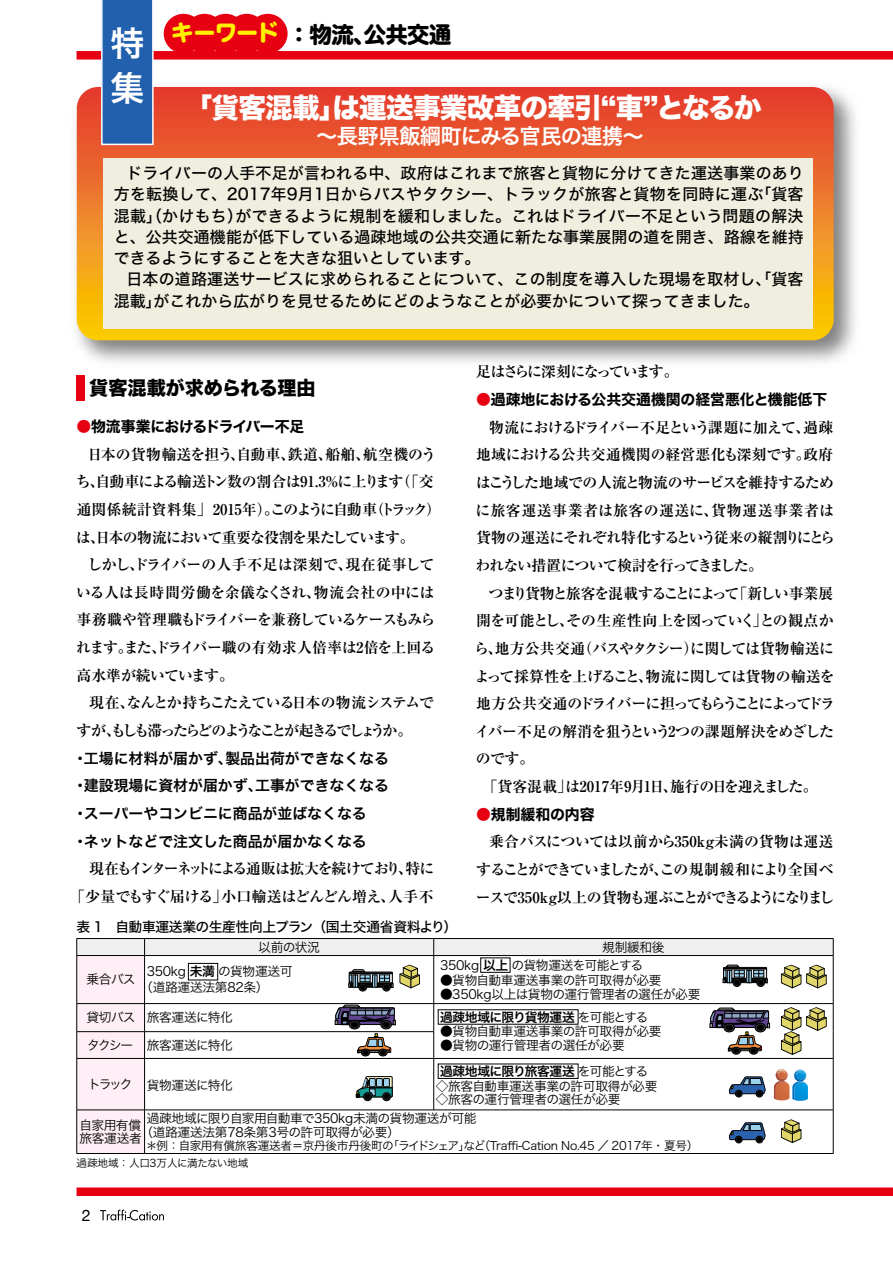
<style>
.page{position:relative;width:893px;height:1263px;background:#fff}
.page>*{position:absolute;margin:0;border:0;box-sizing:border-box;transform-origin:0 0}
.t1{font:34.05px "Hira Kaku Std N W6";color:#fff}
.t2{font:27.6px "Hira Kaku Std N W8";letter-spacing:-.025em;color:#fff}
.t3{font:22.35px "Hira Maru Std W8";letter-spacing:-.025em;color:#000}
.t4{font:21.3px "Hira Kaku Std N W6";letter-spacing:-.025em;color:#fff}
.t5{font:19.2px "Hira Kaku Std N W8";color:#000}
.t6{font:15.9px/21.3px "Hira Kaku Std W5";color:#000;text-align:justify}
.t7{font:15.9px "Helvetica Neue";color:#000}
.t8{font:700 14.85px/27.6px "Ryumin Pro";letter-spacing:-.06em;color:#000;text-align:justify}
.t9{font:14.85px/27.6px "Hira Kaku Std N W6";color:#000}
.t10{font:700 14.85px/27.6px "Ryumin Pro";letter-spacing:-.11em;color:#000}
.t11{font:700 14.85px "Ryumin Pro";letter-spacing:-.035em;color:#000}
.t12{font:14.85px "Hira Kaku Std N W7";color:#000}
.t13{font:700 14.85px "Ryumin Pro";letter-spacing:-.14em;color:#000}
.t14{font:700 14.85px "Ryumin Pro";letter-spacing:-.125em;color:#000}
.t15{font:700 14.85px "Ryumin Pro";letter-spacing:-.03em;color:#000}
.t16{font:700 14.85px "Ryumin Pro";letter-spacing:-.025em;color:#000}
.t17{font:14.85px "Hira Kaku Std N W7";letter-spacing:-.035em;color:#000}
.t18{font:13.8px "Hira Kaku Std W5";letter-spacing:-.025em;color:#000}
.t19{font:12.75px/13.8px "Hira Kaku Pro N W3";letter-spacing:-.025em;color:#000}
.t20{font:12.75px "Hira Kaku Pro N W6";letter-spacing:-.025em;color:#000}
.t21{font:12.75px "Hira Kaku Pro N W3";letter-spacing:-.055em;color:#000}
.t22{font:11.7px "Hira Kaku Pro N W3";letter-spacing:-.025em;color:#000}
.t23{font:10.65px "Hira Kaku Pro N W3";letter-spacing:-.035em;color:#000}
.s1{font-family:"Hira Kaku Std N W6";font-size:34.05px;color:#fff}
.s2{font-family:"Hira Maru Std N W8";color:#fff100}
.s3{color:#e60012}
.s4{font-family:"Hira Kaku Pro N W6"}
.s5{font-family:"Hira Kaku Pro N W3"}
</style>
<div class="page">
<div style="left:77px;top:51px;width:816px;height:9px;background:#e60012"></div>
<div style="left:77px;top:1187px;width:816px;height:9px;background:#e60012"></div>
<svg style="left:100px;top:1210px;width:64px;height:10px"></svg>
<div style="left:77px;top:375px;width:8px;height:26px;background:#e60012"></div>
<img style="left:75px;top:86px;width:781px;height:277px">
<svg style="left:77px;top:87px;width:757px;height:253px;background:#ea6526"></svg>
<div style="left:103px;top:158px;width:710px;height:171px;background:#efeedf"></div>
<div style="left:164px;top:14px;width:39px;height:39px;background:#e60012;border-radius:50%"></div>
<div style="left:185px;top:14px;width:39px;height:39px;background:#e60012;border-radius:50%"></div>
<div style="left:206px;top:14px;width:39px;height:39px;background:#e60012;border-radius:50%"></div>
<div style="left:227px;top:14px;width:40px;height:39px;background:#e60012;border-radius:50%"></div>
<div style="left:248px;top:14px;width:40px;height:39px;background:#e60012;border-radius:50%"></div>
<svg style="left:101px;top:0;width:53px;height:145px;background:#306ab2"></svg>
<hr style="left:77px;top:1153px;width:68px;height:1px;background:#000">
<hr style="left:145px;top:1153px;width:289px;height:1px;background:#000">
<hr style="left:434px;top:1153px;width:399px;height:1px;background:#000">
<svg style="left:76px;top:938px;width:758px;height:215px"></svg>
<h3 class="t3" style="left:110px;top:17px;width:342px"><span class="s1">特</span> <span class="s2">キーワード</span>：物流、公共交通</h3>
<h1 class="t1" style="left:110px;top:62px;width:34px">集</h1>
<h2 class="t2" style="left:184px;top:92px;width:579px">「貨客混載」は運送事業改革の牽引“車”となるか</h2>
<h3 class="t4" style="left:316px;top:120px;width:329px">〜長野県飯綱町にみる官民の連携〜</h3>
<p class="t6" style="left:114px;top:163px;width:692px;text-indent:13px">ドライバーの人手不足が言われる中、政府はこれまで旅客と貨物に分けてきた運送事業のあり方を転換して、2017年9月1日からバスやタクシー、トラックが旅客と貨物を同時に運ぶ「貨客混載」（かけもち）ができるように規制を緩和しました。これはドライバー不足という問題の解決と、公共交通機能が低下している過疎地域の公共交通に新たな事業展開の道を開き、路線を維持できるようにすることを大きな狙いとしています。</p>
<p class="t6" style="left:114px;top:269px;width:691px;text-indent:13px">日本の道路運送サービスに求められることについて、この制度を導入した現場を取材し、「貨客混載」がこれから広がりを見せるためにどのようなことが必要かについて探ってきました。</p>
<p class="t5" style="left:89px;top:377px;width:228px">貨客混載が求められる理由</p>
<p class="t17" style="left:76px;top:415px;width:230px"><span class="s3">●</span>物流事業におけるドライバー不足</p>
<p class="t8" style="left:76px;top:439px;width:367px;text-align:left;text-indent:12px">日本の貨物輸送を担う、自動車、鉄道、船舶、航空機のうち、自動車による輸送トン数の割合は91.3％に上ります（「交通関係統計資料集」2015年）。このように自動車（トラック）は、日本の物流において重要な役割を果たしています。</p>
<p class="t8" style="left:76px;top:550px;width:361px;text-indent:11px">しかし、ドライバーの人手不足は深刻で、現在従事している人は長時間労働を余儀なくされ、物流会社の中には事務職や管理職もドライバーを兼務しているケースもみられます。また、ドライバー職の有効求人倍率は2倍を上回る高水準が続いています。</p>
<p class="t10" style="left:77px;top:688px;width:359px;text-indent:13px">現在、なんとか持ちこたえている日本の物流システムですが、もしも滞ったらどのようなことが起きるでしょうか。</p>
<p class="t9" style="left:73px;top:745px;width:318px">・工場に材料が届かず、製品出荷ができなくなる・建設現場に資材が届かず、工事ができなくなる・スーパーやコンビニに商品が並ばなくなる<br>・ネットなどで注文した商品が届かなくなる</p>
<p class="t8" style="left:70px;top:854px;width:366px;text-align:right">現在もインターネットによる通販は拡大を続けており、特に<br>「少量でもすぐ届ける」小口輸送はどんどん増え、人手不</p>
<p class="t10" style="left:476px;top:357px;width:204px">足はさらに深刻になっています。</p>
<p class="t12" style="left:476px;top:388px;width:353px"><span class="s3">●</span>過疎地における公共交通機関の経営悪化と機能低下</p>
<p class="t8" style="left:476px;top:412px;width:361px;text-indent:13px">物流におけるドライバー不足という課題に加えて、過疎地域における公共交通機関の経営悪化も深刻です。政府はこうした地域での人流と物流のサービスを維持するために旅客運送事業者は旅客の運送に、貨物運送事業者は貨物の運送にそれぞれ特化するという従来の縦割りにとらわれない措置について検討を行ってきました。</p>
<p class="t14" style="left:489px;top:581px;width:346px">つまり貨物と旅客を混載することによって「新しい事業展</p>
<p class="t15" style="left:476px;top:609px;width:359px">開を可能とし、その生産性向上を図っていく」との観点か</p>
<p class="t11" style="left:474px;top:636px;width:361px">ら、地方公共交通（バスやタクシー）に関しては貨物輸送に</p>
<p class="t16" style="left:475px;top:664px;width:361px">よって採算性を上げること、物流に関しては貨物の輸送を</p>
<p class="t13" style="left:476px;top:692px;width:360px">地方公共交通のドライバーに担ってもらうことによってドラ</p>
<p class="t8" style="left:475px;top:716px;width:361px">イバー不足の解消を狙うという2つの課題解決をめざした</p>
<p class="t8" style="left:476px;top:744px;width:60px">のです。</p>
<p class="t11" style="left:483px;top:775px;width:337px">「貨客混載」は2017年9月1日、施行の日を迎えました。</p>
<p class="t12" style="left:476px;top:802px;width:120px"><span class="s3">●</span>規制緩和の内容</p>
<p class="t8" style="left:476px;top:827px;width:360px;text-indent:13px">乗合バスについては以前から350kg未満の貨物は運送することができていましたが、この規制緩和により全国ベースで350kg以上の貨物も運ぶことができるようになりまし</p>
<p class="t18" style="left:77px;top:917px;width:382px">表 1　自動車運送業の生産性向上プラン（国土交通省資料より）</p>
<p class="t19" style="left:258px;top:939px;width:63px">以前の状況</p>
<p class="t19" style="left:602px;top:939px;width:64px">規制緩和後</p>
<p class="t19" style="left:86px;top:972px;width:51px">乗合バス</p>
<p class="t19" style="left:140px;top:963px;width:154px;line-height:15.9px;text-indent:6px">350kg <span class="s4">未満</span> の貨物運送可（道路運送法第82条）</p>
<p class="t19" style="left:440px;top:957px;width:205px">350kg <span class="s4">以上</span> の貨物運送を可能とする</p>
<p class="t19" style="left:440px;top:972px;width:223px">●貨物自動車運送事業の許可取得が必要</p>
<p class="t19" style="left:440px;top:986px;width:262px">●350kg以上は貨物の運行管理者の選任が必要</p>
<p class="t19" style="left:86px;top:1010px;width:148px">貸切バス 旅客運送に特化</p>
<p class="t20" style="left:440px;top:1005px;width:210px">過疎地域に限り貨物運送 <span class="s5">を可能とする</span></p>
<p class="t19" style="left:440px;top:1024px;width:223px">●貨物自動車運送事業の許可取得が必要</p>
<p class="t21" style="left:87px;top:1034px;width:147px">タクシー 旅客運送に特化</p>
<p class="t19" style="left:440px;top:1037px;width:186px">●貨物の運行管理者の選任が必要</p>
<p class="t21" style="left:88px;top:1074px;width:146px">トラック 貨物運送に特化</p>
<p class="t20" style="left:440px;top:1059px;width:210px">過疎地域に限り旅客運送 <span class="s5">を可能とする</span></p>
<p class="t19" style="left:436px;top:1078px;width:223px">◇旅客自動車運送事業の許可取得が必要◇旅客の運行管理者の選任が必要</p>
<p class="t19" style="left:79px;top:1117px;width:64px">自家用有償旅客運送者</p>
<p class="t19" style="left:140px;top:1111px;width:338px;text-indent:6px">過疎地域に限り自家用自動車で350kg未満の貨物運送が可能（道路運送法第78条第3号の許可取得が必要）</p>
<p class="t22" style="left:146px;top:1135px;width:554px">＊例：自家用有償旅客運送者＝京丹後市丹後町の「ライドシェア」など（Traffi-Cation No.45 ／ 2017年・夏号）</p>
<p class="t23" style="left:77px;top:1154px;width:173px">過疎地域：人口3万人に満たない地域</p>
<p class="t7" style="left:82px;top:1203px;width:10px">2</p>
</div>
